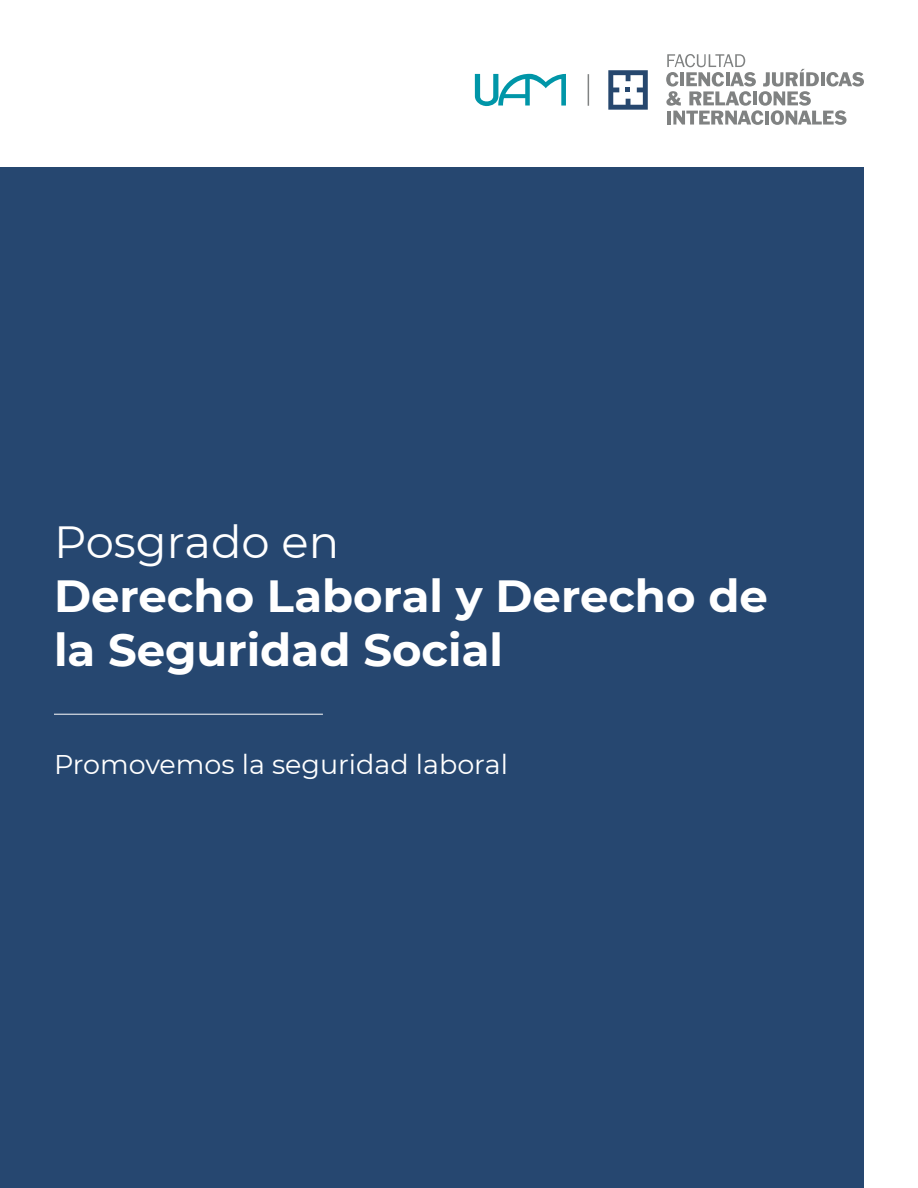
<style>
.page{position:relative;width:918px;height:1188px;background:#fff}
.page>*{position:absolute;margin:0;border:0;box-sizing:border-box;transform-origin:0 0}
.t1{font:700 45px/54px "Montserrat";color:#fff}
.t2{font:45px "Montserrat";color:#fff}
.t3{font:27px "Montserrat";color:#fff}
</style>
<div class="page">
<div style="left:1px;top:167px;width:863px;height:1021px;background:#264770"></div>
<hr style="left:54px;top:714px;width:269px;height:1px;background:#fff">
<svg style="left:666px;top:54px;width:198px;height:71px"></svg>
<svg style="left:608px;top:70px;width:40px;height:40px"></svg>
<svg style="left:475px;top:74px;width:91px;height:32px"></svg>
<hr style="left:588px;top:74px;width:1px;height:32px;background:#808282">
<p class="t2" style="left:54px;top:511px;width:287px">Posgrado en</p>
<p class="t1" style="left:54px;top:566px;width:715px">Derecho Laboral y Derecho de la Seguridad Social</p>
<p class="t3" style="left:54px;top:746px;width:456px">Promovemos la seguridad laboral</p>
</div>
